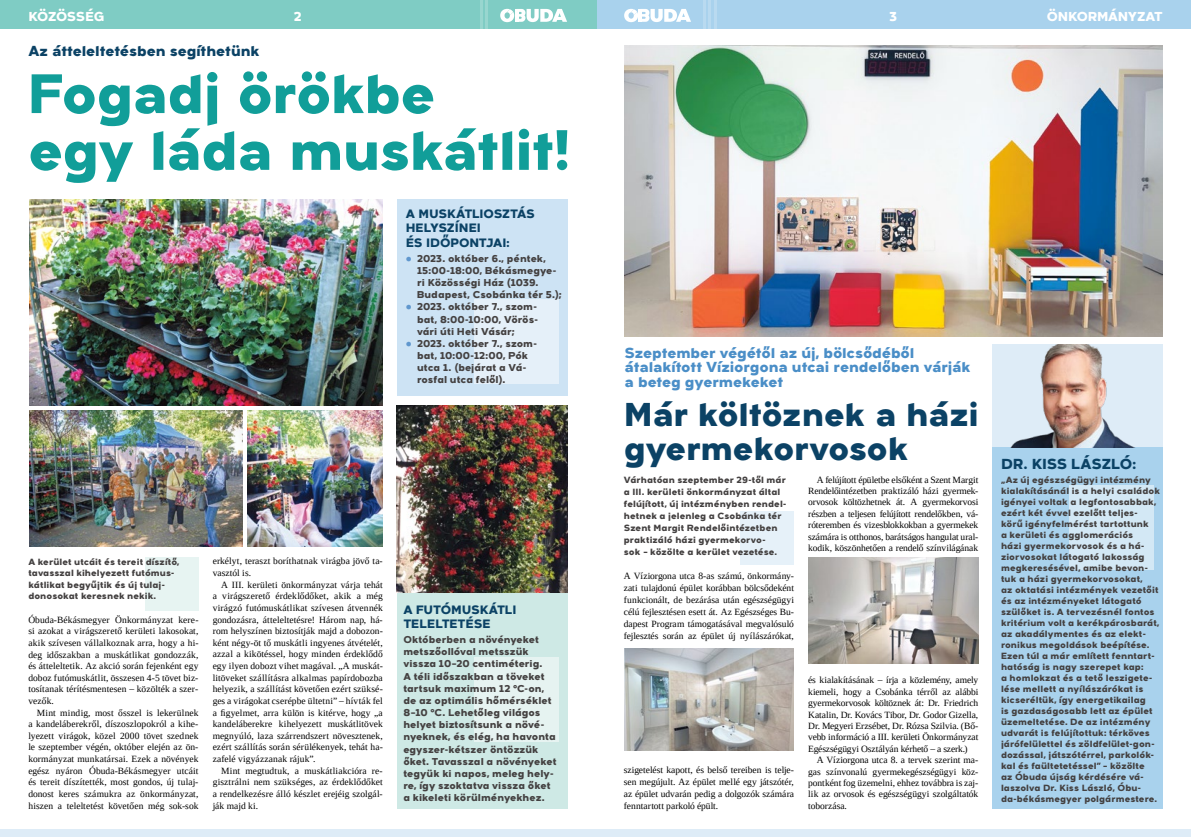
<style>
.page{position:relative;width:1191px;height:837px;background:#fff}
.page>*{position:absolute;margin:0;border:0;box-sizing:border-box;transform-origin:0 0}
.t1{font:800 55.3px/56.7px "Arkibal Display";letter-spacing:-.015em;color:#119e99}
.t2{font:800 33px/33.8px "Arkibal Display";letter-spacing:-.01em;color:#0b4265}
.t3{font:800 14.5px/14.5px "Arkibal Display";letter-spacing:-.01em;color:#4a8ec7}
.t4{font:800 14.5px "Arkibal Display";letter-spacing:-.01em;color:#0b4265}
.t5{font:800 13px "Arkibal Display";letter-spacing:-.02em;color:#fff}
.t6{font:800 12.1px/14.4px "Arkibal Display";letter-spacing:-.015em;color:#0b4265}
.t7{font:800 9.9px/12.1px "Arkibal";color:#444141}
.t8{font:9.5px/11.6px "Liberation Serif";letter-spacing:.005em;color:#000;text-align:justify}
.t9{font:800 9px/11px "Arkibal";letter-spacing:.005em;color:#444141}
.s1{color:#6097cd}
</style>
<div class="page">
<div style="left:595px;top:0;width:596px;height:29px;background:#a9d2ed"></div>
<div style="left:0;top:0;width:597px;height:29px;background:#7fccc4"></div>
<div style="left:740px;top:511px;width:54px;height:54px;background:#e6f1f9"></div>
<div style="left:145px;top:557px;width:53px;height:53px;background:#e7f4f2"></div>
<div style="left:596px;top:829px;width:595px;height:7px;background:#deecf7"></div>
<div style="left:0;top:829px;width:596px;height:7px;background:#deecf7"></div>
<div style="left:397px;top:199px;width:170px;height:197px;background:#cde3f4"></div>
<div style="left:473px;top:299px;width:85px;height:84px;background:#e5f0f9"></div>
<hr style="left:703px;top:0;width:3px;height:29px;background:#fff">
<hr style="left:708px;top:0;width:3px;height:29px;background:#fff">
<hr style="left:714px;top:0;width:2px;height:29px;background:#fff">
<svg style="left:624px;top:9px;width:67px;height:13px"></svg>
<svg style="left:500px;top:9px;width:67px;height:13px"></svg>
<hr style="left:480px;top:0;width:3px;height:29px;background:#fff">
<hr style="left:485px;top:0;width:3px;height:29px;background:#fff">
<div style="left:992px;top:349px;width:170px;height:459px;background:#a9d2ed"></div>
<div style="left:1069px;top:484px;width:85px;height:85px;background:#d3e8f5"></div>
<img style="left:992px;top:344px;width:170px;height:103px">
<img style="left:624px;top:45px;width:538px;height:291px">
<img style="left:808px;top:557px;width:170px;height:106px">
<img style="left:624px;top:648px;width:169px;height:102px">
<div style="left:397px;top:405px;width:170px;height:403px;background:#cee9e5"></div>
<div style="left:473px;top:656px;width:85px;height:85px;background:#e6f3f1"></div>
<img style="left:397px;top:405px;width:170px;height:187px">
<img style="left:29px;top:199px;width:354px;height:206px">
<img style="left:29px;top:410px;width:214px;height:136px">
<img style="left:248px;top:410px;width:135px;height:136px">
<h3 class="t5" style="left:28px;top:7px;width:78px">KÖZÖSSÉG</h3>
<h3 class="t5" style="left:1046px;top:7px;width:117px">ÖNKORMÁNYZAT</h3>
<h3 class="t5" style="left:294px;top:7px;width:9px">2</h3>
<h3 class="t5" style="left:889px;top:7px;width:9px">3</h3>
<h3 class="t4" style="left:28px;top:40px;width:233px">Az átteleltetésben segíthetünk</h3>
<h1 class="t1" style="left:28px;top:63px;width:543px">Fogadj örökbe<br>egy láda muskátlit!</h1>
<p class="t6" style="left:406px;top:206px;width:131px">A MUSKÁTLIOSZTÁS<br>HELYSZÍNEI<br>ÉS IDŐPONTJAI:</p>
<p class="t7" style="left:417px;top:252px;width:146px;text-indent:-11px"><span class="s1">●</span> 2023. október 6., péntek,<br>15:00-18:00, Békásmegye&shy;ri Közösségi Ház (1039.<br>Budapest, Csobánka tér 5.);</p>
<p class="t7" style="left:417px;top:300px;width:122px;text-align:justify;text-indent:-11px"><span class="s1">●</span> 2023. október 7., szom&shy;bat, 8:00-10:00, Vörös&shy;vári úti Heti Vásár;</p>
<p class="t7" style="left:417px;top:337px;width:121px;text-indent:-11px"><span class="s1">●</span> 2023. október 7., szom&shy;bat, 10:00-12:00, Pók utca 1. (bejárat a Vá&shy;rosfal utca felől).</p>
<p class="t9" style="left:28px;top:555px;width:153px;line-height:11.6px">A kerület utcáit és tereit díszítő, tavasszal kihelyezett futómus&shy;kátlikat begyűjtik és új tulaj&shy;donosokat keresnek nekik.</p>
<p class="t8" style="left:28px;top:613px;width:172px">Óbuda-Békásmegyer Önkormányzat kere&shy;si azokat a virágszerető kerületi lakosokat, akik szívesen vállalkoznak arra, hogy a hi&shy;deg időszakban a muskátlikat gondozzák, és átteleltetik. Az akció során fejenként egy doboz futómuskátlit, összesen 4-5 tövet biz&shy;tosítanak térítésmentesen – közölték a szer&shy;vezők.</p>
<p class="t8" style="left:28px;top:706px;width:172px;text-indent:9px">Mint mindig, most ősszel is lekerülnek a kandeláberekről, díszoszlopokról a kihe&shy;lyezett virágok, közel 2000 tövet szednek le szeptember végén, október elején az ön&shy;kormányzat munkatársai. Ezek a növények egész nyáron Óbuda-Békásmegyer utcáit és tereit díszítették, most gondos, új tulaj&shy;donost keres számukra az önkormányzat, hiszen a teleltetést követően még sok-sok</p>
<p class="t8" style="left:213px;top:555px;width:172px">erkélyt, teraszt boríthatnak virágba jövő ta&shy;vasztól is.</p>
<p class="t8" style="left:213px;top:578px;width:172px;text-indent:9px">A III. kerületi önkormányzat várja tehát a virágszerető érdeklődőket, akik a még virágzó futómuskátlikat szívesen átvennék gondozásra, átteleltetésre! Három nap, há&shy;rom helyszínen biztosítják majd a dobozon&shy;ként négy-öt tő muskátli ingyenes átvételét, azzal a kikötéssel, hogy minden érdeklődő egy ilyen dobozt vihet magával. „A muskát&shy;litöveket szállításra alkalmas papírdobozba helyezik, a szállítást követően ezért szüksé&shy;ges a virágokat cserépbe ültetni” – hívták fel a figyelmet, arra külön is kitérve, hogy „a kandeláberekre kihelyezett muskátlitövek megnyúló, laza szárrendszert növesztenek, ezért szállítás során sérülékenyek, tehát ha&shy;zafelé vigyázzanak rájuk”.</p>
<p class="t8" style="left:213px;top:764px;width:172px;text-indent:9px">Mint megtudtuk, a muskátliakcióra re&shy;gisztrálni nem szükséges, az érdeklődőket a rendelkezésre álló készlet erejéig szolgál&shy;ják majd ki.</p>
<p class="t6" style="left:403px;top:601px;width:114px">A FUTÓMUSKÁTLI<br>TELELTETÉSE</p>
<p class="t7" style="left:403px;top:633px;width:155px">Októberben a növényeket metszőollóval metsszük vissza 10–20 centiméterig.<br>A téli időszakban a töveket tartsuk maximum 12 °C-on, de az optimális hőmérséklet<br>8–10 °C. Lehetőleg világos helyet biztosítsunk a növé&shy;nyeknek, és elég, ha havonta egyszer-kétszer öntözzük őket. Tavasszal a növényeket tegyük ki napos, meleg hely&shy;re, így szoktatva vissza őket a kikeleti körülményekhez.</p>
<h3 class="t3" style="left:624px;top:345px;width:348px">Szeptember végétől az új, bölcsődéből átalakított Víziorgona utcai rendelőben várják a beteg gyermekeket</h3>
<h2 class="t2" style="left:624px;top:396px;width:356px">Már költöznek a házi gyermekorvosok</h2>
<p class="t9" style="left:624px;top:473px;width:164px;line-height:12px">Várhatóan szeptember 29-től már a III. kerületi önkormányzat által felújított, új intézményben rendel&shy;hetnek a jelenleg a Csobánka tér Szent Margit Rendelőintézetben praktizáló házi gyermekorvo-<br>sok – közölte a kerület vezetése.</p>
<p class="t8" style="left:624px;top:569px;width:172px;line-height:12px">A Víziorgona utca 8-as számú, önkormány&shy;zati tulajdonú épület korábban bölcsődeként funkcionált, de bezárása után egészségügyi célú fejlesztésen esett át. Az Egészséges Bu&shy;dapest Program támogatásával megvalósuló fejlesztés során az épület új nyílászárókat,</p>
<p class="t8" style="left:624px;top:763px;width:172px;line-height:12px">szigetelést kapott, és belső tereiben is telje&shy;sen megújult. Az épület mellé egy játszótér, az épület udvarán pedig a dolgozók számára fenntartott parkoló épült.</p>
<p class="t8" style="left:808px;top:473px;width:172px;text-indent:9px">A felújított épületbe elsőként a Szent Margit Rendelőintézetben praktizáló házi gyermek&shy;orvosok költözhetnek át. A gyermekorvosi részben a teljesen felújított rendelőkben, vá&shy;róteremben és vizesblokkokban a gyermekek számára is otthonos, barátságos hangulat ural&shy;kodik, köszönhetően a rendelő színvilágának</p>
<p class="t8" style="left:808px;top:674px;width:172px">és kialakításának – írja a közlemény, amely kiemeli, hogy a Csobánka térről az alábbi gyermekorvosok költöznek át: Dr. Friedrich Katalin, Dr. Kovács Tibor, Dr. Godor Gizella, Dr. Megyeri Erzsébet, Dr. Rózsa Szilvia. (Bő&shy;vebb információ a III. kerületi Önkormányzat Egészségügyi Osztályán kérhető – a szerk.)</p>
<p class="t8" style="left:808px;top:754px;width:172px;text-indent:9px">A Víziorgona utca 8. a tervek szerint ma&shy;gas színvonalú gyermekegészségügyi köz&shy;pontként fog üzemelni, ehhez továbbra is zaj&shy;lik az orvosok és egészségügyi szolgáltatók toborzása.</p>
<h3 class="t4" style="left:1001px;top:453px;width:137px">DR. KISS LÁSZLÓ:</h3>
<p class="t9" style="left:1001px;top:473px;width:160px">„Az új egészségügyi intézmény kialakításánál is a helyi családok igényei voltak a legfontosabbak, ezért két évvel ezelőtt teljes&shy;körű igényfelmérést tartottunk<br>a kerületi és agglomerációs<br>házi gyermekorvosok és a há&shy;ziorvosokat látogató lakosság megkeresésével, amibe bevon&shy;tuk a házi gyermekorvosokat,<br>az oktatási intézmények vezetőit és az intézményeket látogató szülőket is. A tervezésnél fontos kritérium volt a kerékpárosbarát, az akadálymentes és az elekt&shy;ronikus megoldások beépítése.<br>Ezen túl a már említett fenntart&shy;hatóság is nagy szerepet kap:<br>a homlokzat és a tető leszigete&shy;lése mellett a nyílászárókat is kicseréltük, így energetikailag<br>is gazdaságosabb lett az épület üzemeltetése. De az intézmény udvarát is felújítottuk: térköves járófelülettel és zöldfelület-gon&shy;dozással, játszótérrel, parkolók&shy;kal és faültetetéssel” – közölte<br>az Óbuda újság kérdésére vá&shy;laszolva Dr. Kiss László, Óbu&shy;da-békásmegyer polgármestere.</p>
</div>
